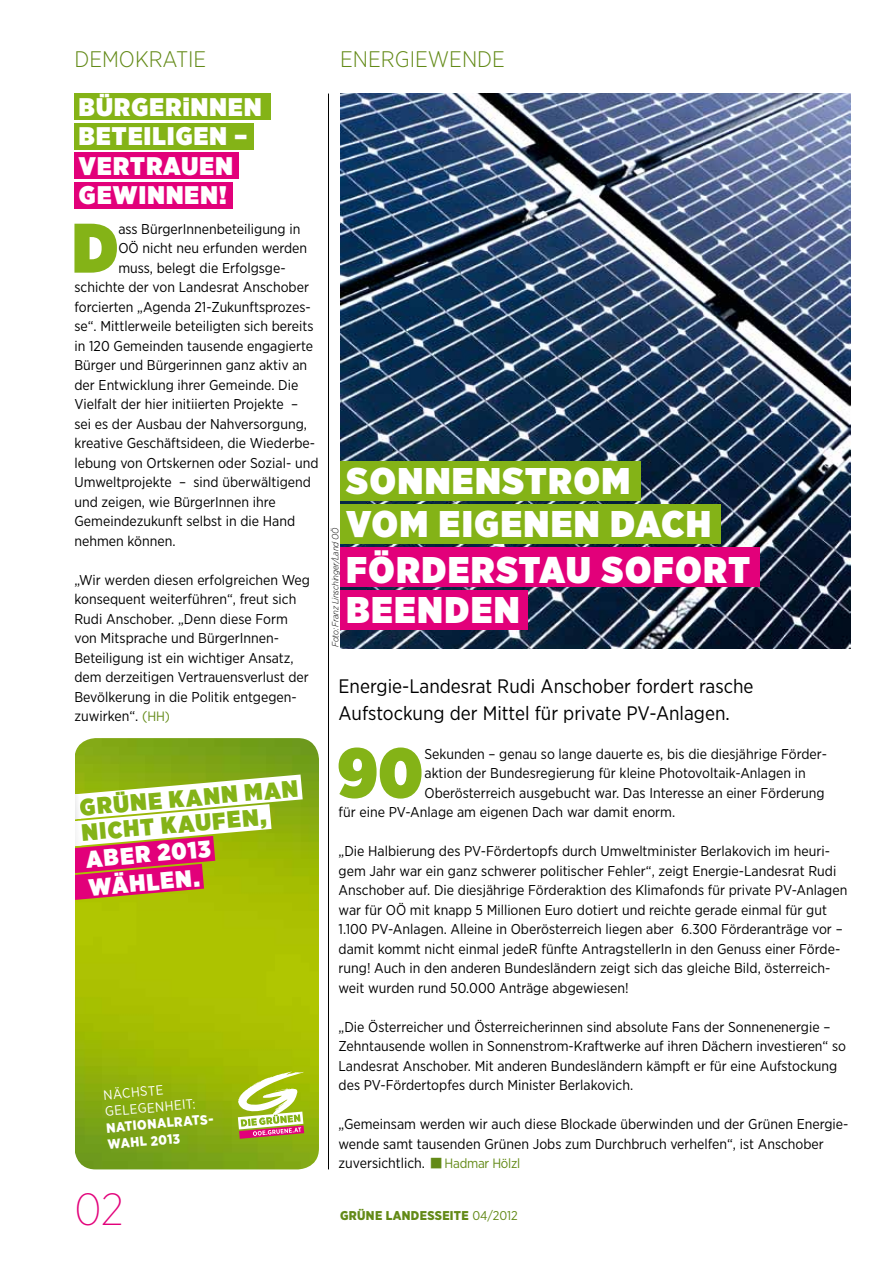
<style>
.page{position:relative;width:893px;height:1263px;background:#fff}
.page>*{position:absolute;margin:0;border:0;box-sizing:border-box;transform-origin:0 0}
.t1{font:900 69.9px "Gotham Narrow";color:#84b317}
.t2{font:200 45px "Gotham Narrow";color:#e2007a}
.t3{font:900 37.2px/40px "Gotham Narrow";letter-spacing:.05em;color:#fff}
.t4{font:900 25.5px "Gotham Narrow";letter-spacing:.05em;color:#fff}
.t5{font:900 23.7px "Gotham Narrow";color:#84b317}
.t6{font:900 23.7px "Gotham Narrow";color:#fff}
.t7{font:300 22.5px "Gotham Narrow";color:#638a17}
.t8{font:19.5px/27px "Gotham Narrow";color:#000}
.t9{font:14.25px/19.5px "Gotham Narrow";color:#000}
.t10{font:900 13.5px/16.6px "Gotham Narrow";color:#fff}
.t11{font:13.5px/16.6px "Gotham Narrow";color:#fff}
.t12{font:900 12.75px "Gotham Narrow";letter-spacing:.025em;color:#638a17}
.t13{font:italic 300 9px "Gotham Narrow";letter-spacing:-.02em;color:#000}
.s1{color:#638a17}
.s2{font-size:13.5px;color:#638a17}
.s3{font-weight:400}
</style>
<div class="page">
<img style="left:340px;top:94px;width:510px;height:554px">
<div style="left:74px;top:152px;width:165px;height:27px;background:#e2007a"></div>
<div style="left:74px;top:123px;width:180px;height:27px;background:#84b317"></div>
<div style="left:74px;top:94px;width:197px;height:26px;background:#84b317"></div>
<div style="left:74px;top:182px;width:159px;height:27px;background:#e2007a"></div>
<hr style="left:328px;top:94px;width:1px;height:1075px;background:#000">
<img style="left:75px;top:738px;width:244px;height:431px">
<svg style="left:238px;top:1071px;width:66px;height:68px"></svg>
<div style="left:340px;top:504px;width:380px;height:39px;background:#84b317"></div>
<div style="left:340px;top:461px;width:300px;height:39px;background:#84b317"></div>
<div style="left:340px;top:547px;width:419px;height:39px;background:#e2007a"></div>
<div style="left:340px;top:590px;width:187px;height:39px;background:#e2007a"></div>
<svg style="left:193px;top:1101px;width:2px;height:7px"></svg>
<svg style="left:75px;top:774px;width:228px;height:127px"></svg>
<h3 class="t7" style="left:74px;top:45px;width:100px">DEMOKRATIE</h3>
<h3 class="t4" style="left:79px;top:90px;width:53px">BÜRGER</h3>
<h3 class="t4" style="left:183px;top:90px;width:27px">INNEN</h3>
<h3 class="t4" style="left:79px;top:119px;width:16px">BETEILIGEN</h3>
<h3 class="t4" style="left:234px;top:119px;width:14px">–</h3>
<h3 class="t4" style="left:79px;top:148px;width:36px">VERTRAUEN</h3>
<h3 class="t4" style="left:79px;top:178px;width:77px">GEWINNEN</h3>
<h3 class="t4" style="left:219px;top:178px;width:9px">!</h3>
<h1 class="t1" style="left:72px;top:201px;width:48px">D</h1>
<p class="t9" style="left:118px;top:219px;width:184px">ass BürgerInnenbeteiligung in</p>
<p class="t9" style="left:118px;top:238px;width:190px">OÖ nicht neu erfunden werden</p>
<p class="t9" style="left:118px;top:258px;width:169px">muss, belegt die Erfolgsge-</p>
<p class="t9" style="left:74px;top:277px;width:236px">schichte der von Landesrat Anschober</p>
<p class="t9" style="left:74px;top:297px;width:238px">forcierten „Agenda 21-Zukunftsprozes-</p>
<p class="t9" style="left:74px;top:316px;width:241px">se“. Mittlerweile beteiligten sich bereits</p>
<p class="t9" style="left:74px;top:336px;width:240px">in 120 Gemeinden tausende engagierte</p>
<p class="t9" style="left:74px;top:355px;width:234px">Bürger und Bürgerinnen ganz aktiv an</p>
<p class="t9" style="left:74px;top:375px;width:225px">der Entwicklung ihrer Gemeinde. Die</p>
<p class="t9" style="left:74px;top:394px;width:225px">Vielfalt der hier initiierten Projekte –</p>
<p class="t9" style="left:74px;top:414px;width:234px">sei es der Ausbau der Nahversorgung,</p>
<p class="t9" style="left:74px;top:433px;width:242px">kreative Geschäftsideen, die Wiederbe-</p>
<p class="t9" style="left:74px;top:453px;width:245px">lebung von Ortskernen oder Sozial- und</p>
<p class="t9" style="left:74px;top:472px;width:238px">Umweltprojekte – sind überwältigend</p>
<p class="t9" style="left:74px;top:492px;width:203px">und zeigen, wie BürgerInnen ihre</p>
<p class="t9" style="left:74px;top:511px;width:222px">Gemeindezukunft selbst in die Hand</p>
<p class="t9" style="left:74px;top:530px;width:103px">nehmen können.</p>
<p class="t9" style="left:74px;top:569px;width:237px">„Wir werden diesen erfolgreichen Weg konsequent weiterführen“, freut sich Rudi Anschober. „Denn diese Form von Mitsprache und BürgerInnen-Beteiligung ist ein wichtiger Ansatz, dem derzeitigen Vertrauensverlust der Bevölkerung in die Politik entgegen&shy;zuwirken“. <span class="s1">(</span><span class="s2">HH)</span></p>
<h3 class="t5" style="left:78px;top:791px;width:121px;rotate:-5deg">GRÜNE KANN</h3>
<h3 class="t5" style="left:80px;top:817px;width:187px;rotate:-5deg">NI CHT KAU FEN ,</h3>
<h3 class="t6" style="left:85px;top:843px;width:14px;rotate:-5deg">ABER</h3>
<h3 class="t6" style="left:156px;top:837px;width:55px;rotate:-5deg">2013</h3>
<h3 class="t6" style="left:87px;top:871px;width:54px;rotate:-5deg">WÄHLEN</h3>
<p class="t11" style="left:103px;top:1086px;width:27px;rotate:-5deg">Nächste<br>Gelegenheit</p>
<p class="t10" style="left:106px;top:1119px;width:111px;rotate:-5deg">NATIONALR ATS-<br>WAHL 2013</p>
<h2 class="t2" style="left:74px;top:1181px;width:51px">02</h2>
<h3 class="t7" style="left:340px;top:45px;width:69px">ENERGIEWE</h3>
<h3 class="t7" style="left:462px;top:45px;width:29px">NDE</h3>
<h3 class="t3" style="left:346px;top:460px;width:285px">SONNENSTROM</h3>
<h3 class="t3" style="left:346px;top:503px;width:366px">VOM EIGENEN DACH</h3>
<p class="t13" style="left:330px;top:647px;width:121px;rotate:-90deg">Foto: Franz Linschinger/Land OÖ</p>
<h3 class="t3" style="left:346px;top:549px;width:405px">FÖRDERSTAU SOFORT<br>BEENDEN</h3>
<h3 class="t8" style="left:339px;top:672px;width:416px">Energie-Landesrat Rudi Anschober fordert rasche<br>Aufstockung der Mittel für private PV-Anlagen.</h3>
<h1 class="t1" style="left:337px;top:725px;width:88px">90</h1>
<p class="t9" style="left:424px;top:743px;width:402px">Sekunden – genau so lange dauerte es, bis die diesjährige Förder-</p>
<p class="t9" style="left:424px;top:763px;width:383px">aktion der Bundesregierung für kleine Photovoltaik-Anlagen in</p>
<p class="t9" style="left:424px;top:782px;width:402px">Oberösterreich ausgebucht war. Das Interesse an einer Förderung</p>
<p class="t9" style="left:339px;top:802px;width:338px">für eine PV-Anlage am eigenen Dach war damit enorm.</p>
<p class="t9" style="left:339px;top:841px;width:510px">„Die Halbierung des PV-Fördertopfs durch Umweltminister Berlakovich im heuri&shy;gem Jahr war ein ganz schwerer politischer Fehler“, zeigt Energie-Landesrat Rudi Anschober auf. Die diesjährige Förderaktion des Klimafonds für private PV-Anlagen war für OÖ mit knapp 5 Millionen Euro dotiert und reichte gerade einmal für gut 1.100 PV-Anlagen. Alleine in Oberösterreich liegen aber 6.300 Förderanträge vor – damit kommt nicht einmal jedeR fünfte AntragstellerIn in den Genuss einer Förde&shy;rung! Auch in den anderen Bundesländern zeigt sich das gleiche Bild, österreich&shy;weit wurden rund 50.000 Anträge abgewiesen!</p>
<p class="t9" style="left:339px;top:1016px;width:509px">„Die Österreicher und Österreicherinnen sind absolute Fans der Sonnenenergie – Zehntausende wollen in Sonnenstrom-Kraftwerke auf ihren Dächern investieren“ so Landesrat Anschober. Mit anderen Bundesländern kämpft er für eine Aufstockung des PV-Fördertopfes durch Minister Berlakovich.</p>
<p class="t9" style="left:339px;top:1114px;width:510px">„Gemeinsam werden wir auch diese Blockade überwinden und der Grünen Energie&shy;wende samt tausenden Grünen Jobs zum Durchbruch verhelfen“, ist Anschober zuversichtlich. <span class="s1">○</span><span class="s2">Hadmar Hölzl</span></p>
<p class="t12" style="left:340px;top:1207px;width:179px">GRÜNE LANDESSEITE <span class="s3">04/2012</span></p>
</div>
